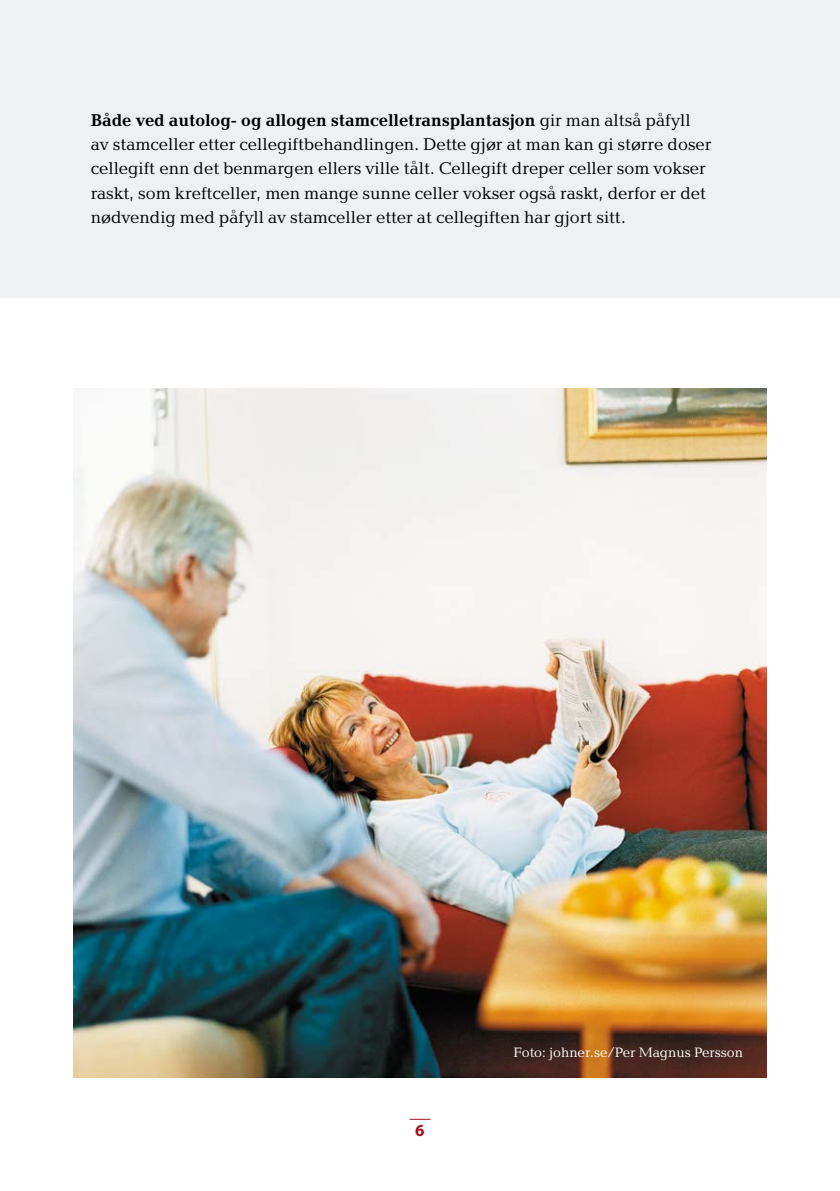
<style>
.page{position:relative;width:840px;height:1191px;background:#fff}
.page>*{position:absolute;margin:0;border:0;box-sizing:border-box;transform-origin:0 0}
.t1{font:17.6px/24px "Baltica";color:#000}
.t2{font:700 17px "Myriad Pro";color:#a80f22}
.t3{font:14px "Baltica";color:#fff}
.s1{font-weight:700}
</style>
<div class="page">
<div style="left:0;top:0;width:839px;height:298px;background:#eef0f3"></div>
<svg style="left:409px;top:1118px;width:21px;height:1px"></svg>
<img style="left:74px;top:388px;width:691px;height:689px">
<p class="t1" style="left:91px;top:109px;width:622px"><span class="s1">Både ved autolog- og allogen stamcelletransplantasjon</span> gir man altså påfyll av stamceller etter cellegiftbehandlingen. Dette gjør at man kan gi større doser cellegift enn det benmargen ellers ville tålt. Cellegift dreper celler som vokser raskt, som kreftceller, men mange sunne celler vokser også raskt, derfor er det nødvendig med påfyll av stamceller etter at cellegiften har gjort sitt.</p>
<p class="t2" style="left:415px;top:1120px;width:11px">6</p>
<p class="t3" style="left:513px;top:1044px;width:231px">Foto: johner.se/Per Magnus Persson</p>
</div>
